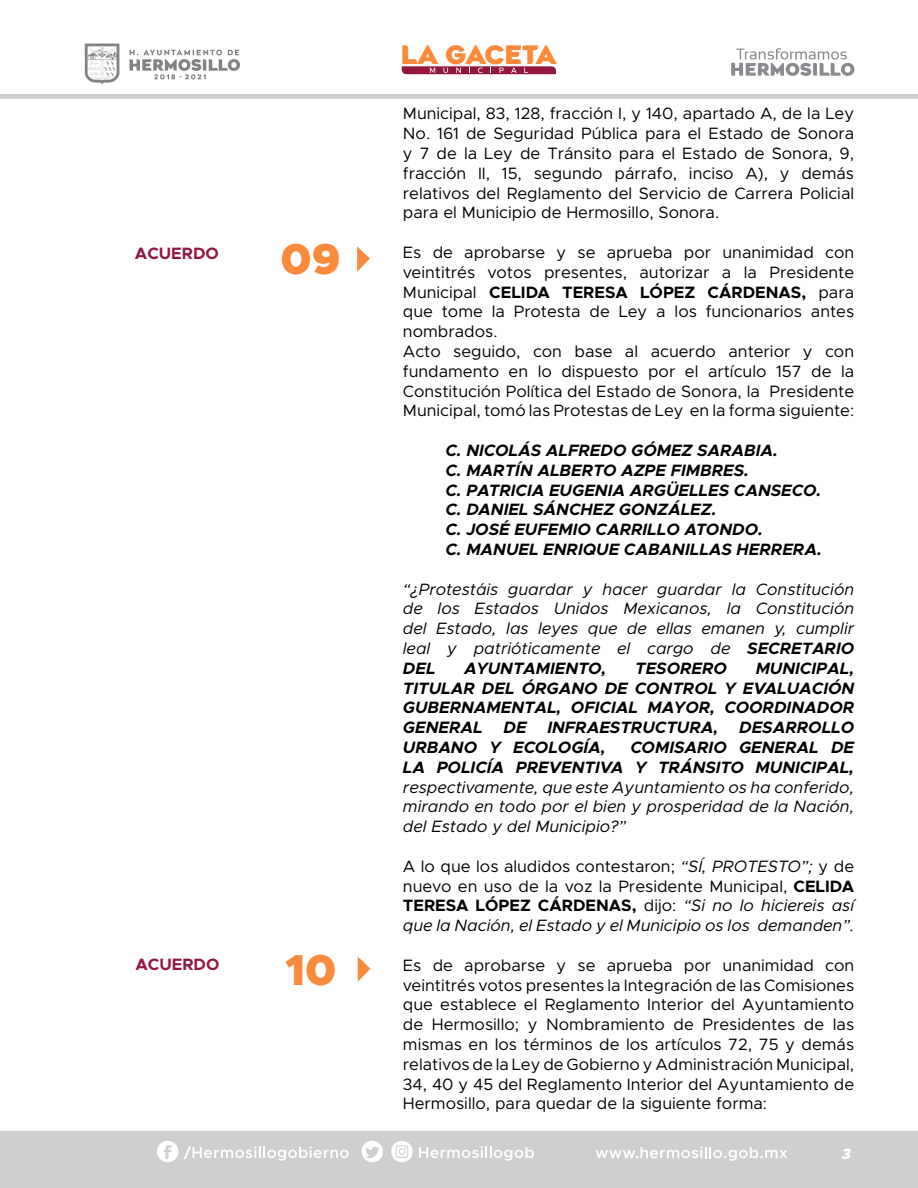
<style>
.page{position:relative;width:918px;height:1188px;background:#fff}
.page>*{position:absolute;margin:0;border:0;box-sizing:border-box;transform-origin:0 0}
.t1{font:900 43.5px "Metropolis";color:#fa8a3b}
.t2{font:900 25.35px "Agenor";letter-spacing:-.025em;color:#fa8a3b}
.t3{font:16.5px/19.8px "Metropolis";color:#000;text-align:justify}
.t4{font:italic 16.5px/19.8px "Metropolis";color:#000;text-align:justify}
.t5{font:italic 700 16.5px/19.8px "Metropolis";color:#000}
.t6{font:700 16.5px "Metropolis";color:#94173e}
.t7{font:italic 900 15px "Metropolis";color:#fff;scale:.94 1}
.s1{font-weight:700}
.s2{font-style:normal}
.s3{font-weight:700;font-style:normal}
</style>
<div class="page">
<div style="left:0;top:1132px;width:918px;height:56px;background:#cfcfd1"></div>
<div style="left:0;top:94px;width:918px;height:5px;background:#cfcfd1"></div>
<svg style="left:129px;top:50px;width:111px;height:29px"></svg>
<svg style="left:85px;top:44px;width:34px;height:40px"></svg>
<svg style="left:391px;top:1141px;width:22px;height:21px"></svg>
<svg style="left:157px;top:1141px;width:21px;height:21px"></svg>
<svg style="left:362px;top:1141px;width:21px;height:21px"></svg>
<svg style="left:184px;top:1146px;width:165px;height:15px"></svg>
<svg style="left:419px;top:1146px;width:115px;height:15px"></svg>
<svg style="left:596px;top:1147px;width:191px;height:14px"></svg>
<svg style="left:402px;top:66px;width:154px;height:8px"></svg>
<svg style="left:731px;top:48px;width:123px;height:28px"></svg>
<svg style="left:357px;top:246px;width:13px;height:26px"></svg>
<svg style="left:358px;top:957px;width:12px;height:25px"></svg>
<p class="t6" style="left:135px;top:243px;width:86px">ACUERDO</p>
<h1 class="t1" style="left:281px;top:231px;width:61px">09</h1>
<p class="t6" style="left:135px;top:954px;width:86px">ACUERDO</p>
<h1 class="t1" style="left:285px;top:942px;width:53px">10</h1>
<h2 class="t2" style="left:401px;top:38px;width:157px">LA GACETA</h2>
<p class="t3" style="left:403px;top:104px;width:453px">Municipal, 83, 128, fracción I, y 140, apartado A, de la Ley No. 161 de Seguridad Pública para el Estado de Sonora y 7 de la Ley de Tránsito para el Estado de Sonora, 9, fracción II, 15, segundo párrafo, inciso A), y demás relativos del Reglamento del Servicio de Carrera Policial para el Municipio de Hermosillo, Sonora.</p>
<p class="t3" style="left:403px;top:242px;width:453px;text-align:left">Es de aprobarse y se aprueba por unanimidad con veintitrés votos presentes, autorizar a la Presidente Municipal <span class="s1">CELIDA TERESA LÓPEZ CÁRDENAS,</span> para que tome la Protesta de Ley a los funcionarios antes nombrados.<br>Acto seguido, con base al acuerdo anterior y con fundamento en lo dispuesto por el artículo 157 de la Constitución Política del Estado de Sonora, la Presidente Municipal, tomó las Protestas de Ley en la forma siguiente:</p>
<p class="t5" style="left:445px;top:440px;width:378px">C. NICOLÁS ALFREDO GÓMEZ SARABIA.<br>C. MARTÍN ALBERTO AZPE FIMBRES.<br>C. PATRICIA EUGENIA ARGÜELLES CANSECO.<br>C. DANIEL SÁNCHEZ GONZÁLEZ.<br>C. JOSÉ EUFEMIO CARRILLO ATONDO.<br>C. MANUEL ENRIQUE CABANILLAS HERRERA.</p>
<p class="t4" style="left:403px;top:579px;width:453px">“¿Protestáis guardar y hacer guardar la Constitución de los Estados Unidos Mexicanos, la Constitución del Estado, las leyes que de ellas emanen y, cumplir leal y patrióticamente el cargo de <span class="s1">SECRETARIO DEL</span></p>
<p class="t5" style="left:403px;top:658px;width:453px;text-align:justify;text-indent:353px">MUNICIPAL, TITULAR DEL ÓRGANO DE CONTROL Y EVALUACIÓN GUBERNAMENTAL, OFICIAL MAYOR, COORDINADOR GENERAL</p>
<p class="t5" style="left:464px;top:658px;width:144px">AYUNTAMIENTO,</p>
<p class="t5" style="left:635px;top:658px;width:93px">TESORERO</p>
<p class="t5" style="left:503px;top:718px;width:25px">DE</p>
<p class="t5" style="left:547px;top:718px;width:173px">INFRAESTRUCTURA,</p>
<p class="t5" style="left:739px;top:718px;width:117px">DESARROLLO</p>
<p class="t5" style="left:403px;top:737px;width:204px">URBANO Y ECOLOGÍA,</p>
<p class="t5" style="left:403px;top:737px;width:453px;text-align:right">COMISARIO GENERAL DE<br>LA POLICÍA PREVENTIVA Y TRÁNSITO MUNICIPAL,</p>
<p class="t4" style="left:403px;top:777px;width:453px">respectivamente, que este Ayuntamiento os ha conferido, mirando en todo por el bien y prosperidad de la Nación, del Estado y del Municipio?”</p>
<p class="t4" style="left:403px;top:856px;width:453px"><span class="s2">A lo que los aludidos contestaron;</span> “SÍ, PROTESTO”; <span class="s2">y de nuevo en uso de la voz la Presidente Municipal,</span> <span class="s3">CELIDA TERESA LÓPEZ CÁRDENAS,</span> <span class="s2">dijo:</span> “Si no lo hiciereis así que la Nación, el Estado y el Municipio os los demanden”.</p>
<p class="t3" style="left:403px;top:955px;width:453px">Es de aprobarse y se aprueba por unanimidad con veintitrés votos presentes la Integración de las Comisiones que establece el Reglamento Interior del Ayuntamiento de Hermosillo; y Nombramiento de Presidentes de las mismas en los términos de los artículos 72, 75 y demás relativos de la Ley de Gobierno y Administración Municipal, 34, 40 y 45 del Reglamento Interior del Ayuntamiento de Hermosillo, para quedar de la siguiente forma:</p>
<p class="t7" style="left:841px;top:1144px;width:15px">3</p>
</div>
